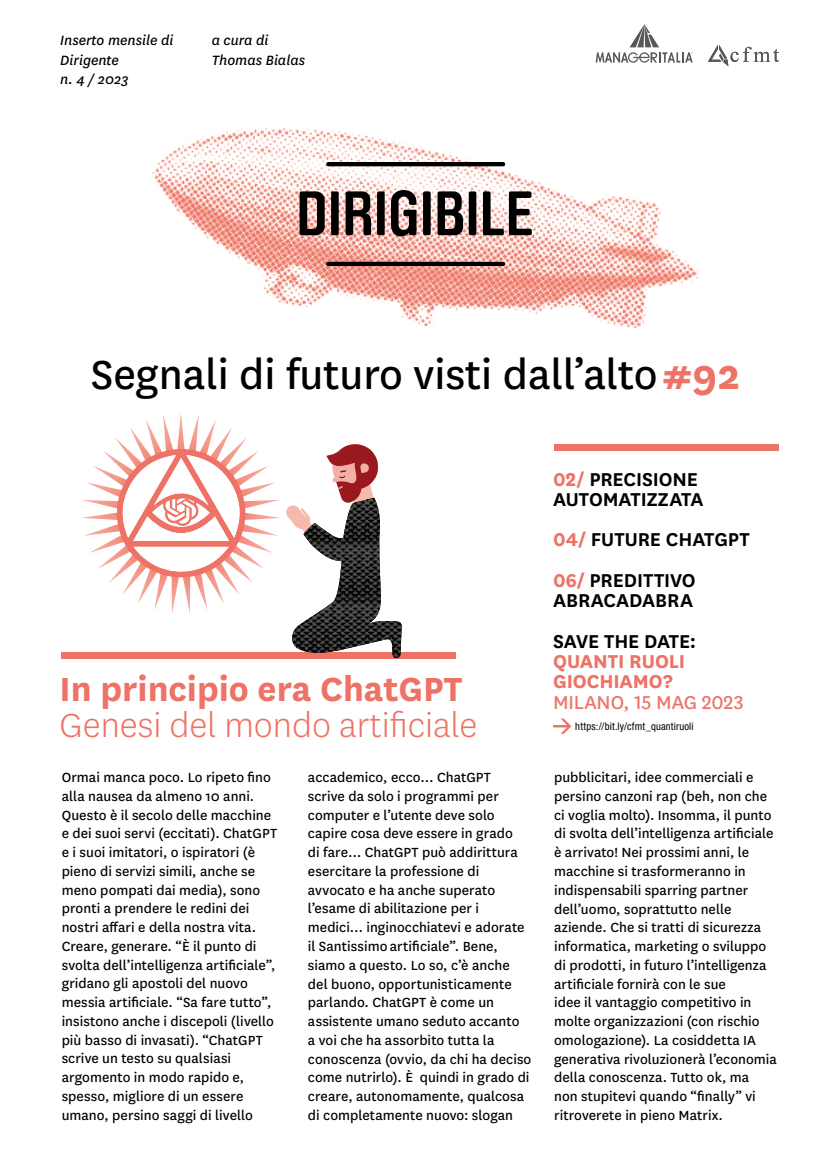
<style>
.page{position:relative;width:830px;height:1170px;background:#fff}
.page>*{position:absolute;margin:0;border:0;box-sizing:border-box;transform-origin:0 0}
.t1{font:47.25px "National";color:#000}
.t2{font:300 39px "National";color:#ee7265}
.t3{font:700 39px "National";color:#ee7265}
.t4{font:600 21.75px/40.5px "National";letter-spacing:-.005em;color:#000}
.t5{font:700 21.75px/20.2px "National";letter-spacing:-.005em;color:#ee7265}
.t6{font:21.75px "National";letter-spacing:-.005em;color:#ee7265}
.t7{font:italic 15.75px/19.5px "National";color:#000}
.t8{font:15.45px/18.8px "National";letter-spacing:.005em;color:#000}
.t9{font:condensed 10.5px "Helvetica Neue LT Std";letter-spacing:.015em;color:#000}
.s1{font-weight:700;color:#ee7265}
</style>
<div class="page">
<div style="left:62px;top:652px;width:394px;height:6px;background:#ee7265"></div>
<img style="left:152px;top:128px;width:547px;height:201px">
<svg style="left:708px;top:45px;width:70px;height:21px"></svg>
<svg style="left:595px;top:24px;width:97px;height:39px"></svg>
<div style="left:554px;top:444px;width:224px;height:6px;background:#ee7265"></div>
<svg style="left:553px;top:718px;width:18px;height:15px"></svg>
<svg style="left:299px;top:190px;width:232px;height:46px"></svg>
<div style="left:326px;top:162px;width:179px;height:4px;border:4px solid #000"></div>
<div style="left:326px;top:262px;width:179px;height:4px;border:4px solid #000"></div>
<svg style="left:286px;top:444px;width:92px;height:75px"></svg>
<img style="left:290px;top:497px;width:111px;height:161px">
<svg style="left:82px;top:413px;width:198px;height:200px"></svg>
<svg style="left:116px;top:448px;width:130px;height:129px"></svg>
<p class="t7" style="left:60px;top:30px;width:115px">Inserto mensile di<br>Dirigente<br>n. 4 / 2023</p>
<p class="t7" style="left:211px;top:30px;width:95px">a cura di<br>Thomas Bialas</p>
<h1 class="t1" style="left:91px;top:342px;width:650px">Segnali di futuro visti dall’alto <span class="s1">#92</span></h1>
<h2 class="t3" style="left:60px;top:661px;width:404px">In principio era ChatGPT</h2>
<h2 class="t2" style="left:60px;top:700px;width:419px">Genesi del mondo artificiale</h2>
<h3 class="t4" style="left:552px;top:467px;width:152px;line-height:20.2px"><span class="s1">02/</span> PRECISIONE<br>AUTOMATIZZATA</h3>
<h3 class="t4" style="left:552px;top:518px;width:198px"><span class="s1">04/</span> FUTURE CHATGPT<br><span class="s1">06/</span> PREDITTIVO</h3>
<h3 class="t4" style="left:552px;top:579px;width:145px">ABRACADABRA<br>SAVE THE DATE:</h3>
<h3 class="t5" style="left:552px;top:649px;width:134px">QUANTI RUOLI<br>GIOCHIAMO?</h3>
<h3 class="t6" style="left:552px;top:687px;width:192px">MILANO, 15 MAG 2023</h3>
<p class="t9" style="left:575px;top:719px;width:120px">https://bit.ly/cfmt_quantiruoli</p>
<p class="t8" style="left:62px;top:767px;width:217px">Ormai manca poco. Lo ripeto fino alla nausea da almeno 10 anni.<br>Questo è il secolo delle macchine e dei suoi servi (eccitati). ChatGPT e i suoi imitatori, o ispiratori (è pieno di servizi simili, anche se meno pompati dai media), sono pronti a prendere le redini dei nostri affari e della nostra vita.<br>Creare, generare. “È il punto di svolta dell’intelligenza artificiale”, gridano gli apostoli del nuovo messia artificiale. “Sa fare tutto”, insistono anche i discepoli (livello più basso di invasati). “ChatGPT scrive un testo su qualsiasi argomento in modo rapido e, spesso, migliore di un essere umano, persino saggi di livello</p>
<p class="t8" style="left:308px;top:767px;width:225px">accademico, ecco… ChatGPT scrive da solo i programmi per computer e l’utente deve solo capire cosa deve essere in grado<br>di fare… ChatGPT può addirittura esercitare la professione di avvocato e ha anche superato l’esame di abilitazione per i medici… inginocchiatevi e adorate il Santissimo artificiale”. Bene, siamo a questo. Lo so, c’è anche del buono, opportunisticamente parlando. ChatGPT è come un assistente umano seduto accanto<br>a voi che ha assorbito tutta la conoscenza (ovvio, da chi ha deciso come nutrirlo). È quindi in grado di creare, autonomamente, qualcosa di completamente nuovo: slogan</p>
<p class="t8" style="left:554px;top:767px;width:224px">pubblicitari, idee commerciali e persino canzoni rap (beh, non che ci voglia molto). Insomma, il punto di svolta dell’intelligenza artificiale è arrivato! Nei prossimi anni, le macchine si trasformeranno in indispensabili sparring partner dell’uomo, soprattutto nelle aziende. Che si tratti di sicurezza informatica, marketing o sviluppo di prodotti, in futuro l’intelligenza artificiale fornirà con le sue<br>idee il vantaggio competitivo in molte organizzazioni (con rischio omologazione). La cosiddetta IA generativa rivoluzionerà l’economia della conoscenza. Tutto ok, ma<br>non stupitevi quando “finally” vi ritroverete in pieno Matrix.</p>
</div>
